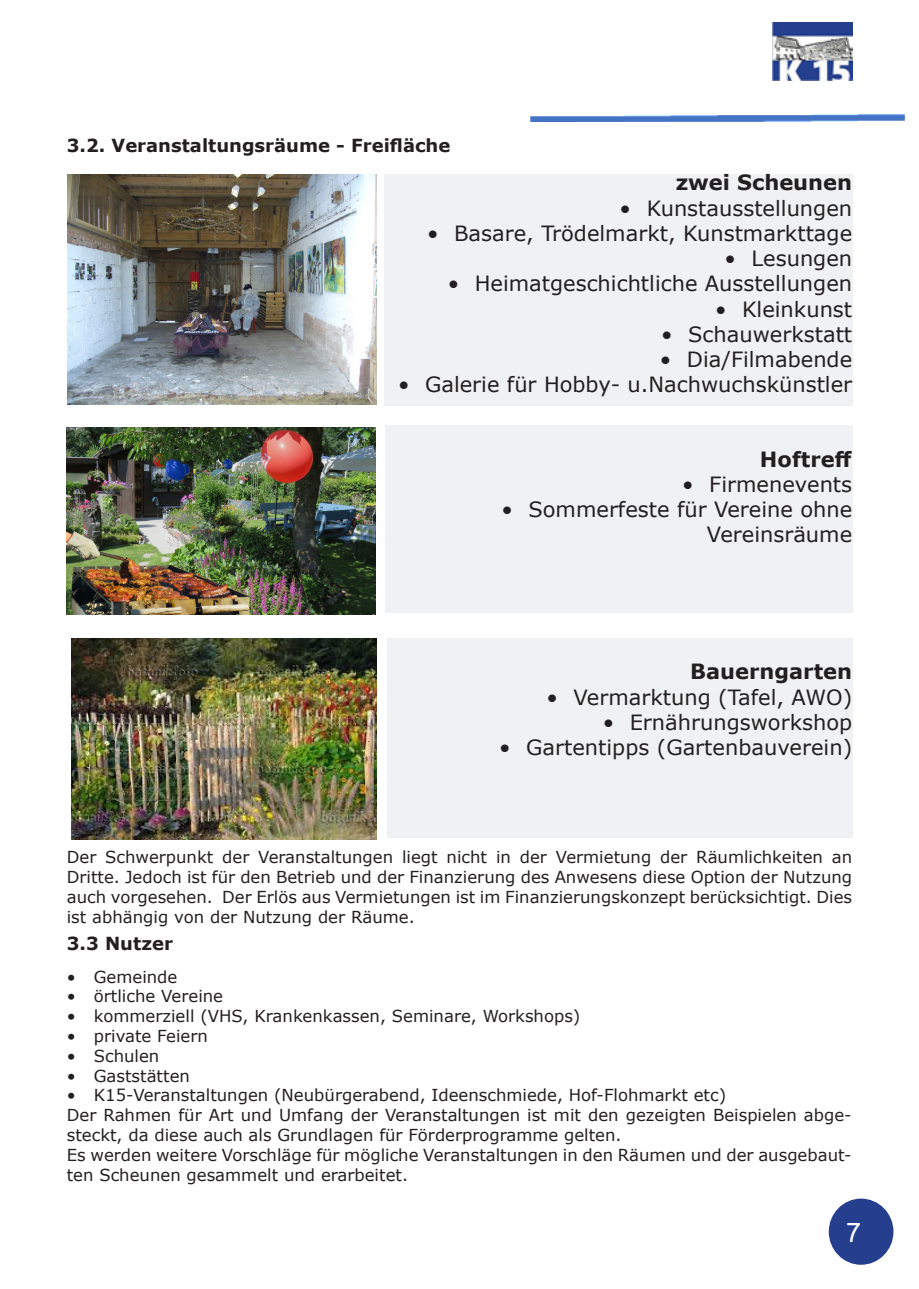
<style>
.page{position:relative;width:919px;height:1289px;background:#fff}
.page>*{position:absolute;margin:0;border:0;box-sizing:border-box;transform-origin:0 0}
.t1{font:27px "Arial";color:#fff}
.t2{font:21px/25.2px "Verdana";color:#231f20;text-align:right}
.t3{font:700 21px "Verdana";color:#231f20}
.t4{font:700 18px "Verdana";color:#231f20}
.t5{font:16.5px/19.8px "Verdana";color:#231f20;text-align:justify}
</style>
<div class="page">
<img style="left:772px;top:23px;width:80px;height:57px">
<img style="left:530px;top:114px;width:375px;height:8px">
<div style="left:828px;top:1198px;width:65px;height:66px;background:#253f8e;border-radius:50%"></div>
<img style="left:67px;top:427px;width:309px;height:187px">
<div style="left:387px;top:638px;width:465px;height:200px;background:#f0f1f2"></div>
<div style="left:385px;top:425px;width:467px;height:187px;background:#f0f1f2"></div>
<img style="left:72px;top:638px;width:304px;height:201px">
<div style="left:384px;top:174px;width:468px;height:232px;background:#f0f1f2"></div>
<img style="left:67px;top:175px;width:309px;height:229px">
<p class="t4" style="left:67px;top:133px;width:385px">3.2. Veranstaltungsräume - Freifläche</p>
<p class="t3" style="left:675px;top:168px;width:178px">zwei Scheunen</p>
<p class="t2" style="left:619px;top:195px;width:234px">• Kunstausstellungen</p>
<p class="t2" style="left:427px;top:220px;width:426px">• Basare, Trödelmarkt, Kunstmarkttage</p>
<p class="t2" style="left:724px;top:246px;width:129px">• Lesungen</p>
<p class="t2" style="left:447px;top:271px;width:406px">• Heimatgeschichtliche Ausstellungen</p>
<p class="t2" style="left:715px;top:296px;width:139px">• Kleinkunst</p>
<p class="t2" style="left:661px;top:321px;width:192px">• Schauwerkstatt</p>
<p class="t2" style="left:659px;top:346px;width:194px">• Dia/Filmabende</p>
<p class="t2" style="left:398px;top:372px;width:455px">• Galerie für Hobby- u.Nachwuchskünstler</p>
<p class="t3" style="left:760px;top:444px;width:94px">Hoftreff</p>
<p class="t2" style="left:682px;top:471px;width:171px">• Firmenevents</p>
<p class="t2" style="left:501px;top:496px;width:352px">• Sommerfeste für Vereine ohne<br>Vereinsräume</p>
<p class="t3" style="left:690px;top:657px;width:163px">Bauerngarten</p>
<p class="t2" style="left:546px;top:684px;width:307px">• Vermarktung (Tafel, AWO)</p>
<p class="t2" style="left:602px;top:709px;width:251px">• Ernährungsworkshop</p>
<p class="t2" style="left:499px;top:734px;width:354px">• Gartentipps (Gartenbauverein)</p>
<p class="t5" style="left:67px;top:847px;width:786px">Der Schwerpunkt der Veranstaltungen liegt nicht in der Vermietung der Räumlichkeiten an Dritte. Jedoch ist für den Betrieb und der Finanzierung des Anwesens diese Option der Nutzung auch vorgesehen. Der Erlös aus Vermietungen ist im Finanzierungskonzept berücksichtigt. Dies ist abhängig von der Nutzung der Räume.</p>
<p class="t4" style="left:67px;top:930px;width:108px">3.3 Nutzer</p>
<p class="t5" style="left:67px;top:966px;width:112px">• Gemeinde</p>
<p class="t5" style="left:67px;top:986px;width:158px">• örtliche Vereine</p>
<p class="t5" style="left:67px;top:1006px;width:515px">• kommerziell (VHS, Krankenkassen, Seminare, Workshops)</p>
<p class="t5" style="left:67px;top:1025px;width:143px">• private Feiern</p>
<p class="t5" style="left:67px;top:1045px;width:94px">• Schulen</p>
<p class="t5" style="left:67px;top:1065px;width:125px">• Gaststätten</p>
<p class="t5" style="left:67px;top:1085px;width:786px;text-align:left">• K15-Veranstaltungen (Neubürgerabend, Ideenschmiede, Hof-Flohmarkt etc)<br>Der Rahmen für Art und Umfang der Veranstaltungen ist mit den gezeigten Beispielen abge&shy;steckt, da diese auch als Grundlagen für Förderprogramme gelten.<br>Es werden weitere Vorschläge für mögliche Veranstaltungen in den Räumen und der ausgebaut&shy;ten Scheunen gesammelt und erarbeitet.</p>
<h1 class="t1" style="left:846px;top:1213px;width:17px">7</h1>
</div>
